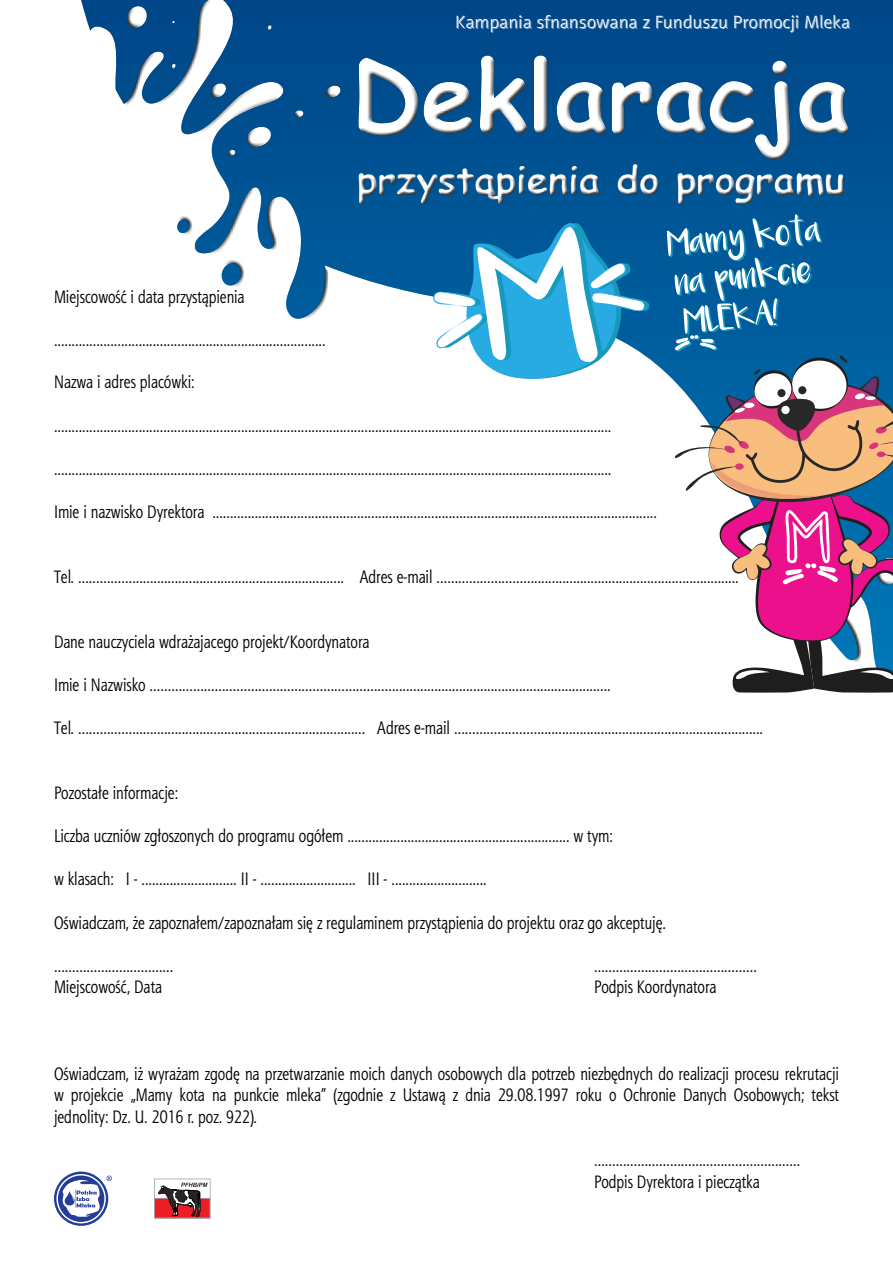
<style>
.page{position:relative;width:893px;height:1263px;background:#fff}
.page>*{position:absolute;margin:0;border:0;box-sizing:border-box;transform-origin:0 0}
.t1{font:700 96.6px "Comic Sans MS";color:#fff}
.t2{font:700 38.25px "Comic Sans MS";color:#fff}
.t3{font:18px/21.6px "Aerton Cnd EFN";color:#000;text-align:justify}
.t4{font:18px "Naomi Light EFN Shaded";color:#fff}
</style>
<div class="page">
<div style="left:0;top:0;width:893px;height:983px;background:#000;opacity:.75"></div>
<div style="left:0;top:844px;width:893px;height:419px;background:#fff"></div>
<div style="left:354px;top:52px;width:495px;height:153px;background:#004a8b"></div>
<div style="left:356px;top:56px;width:497px;height:152px;background:#000;opacity:.75"></div>
<svg style="left:154px;top:1178px;width:57px;height:41px"></svg>
<svg style="left:54px;top:1171px;width:58px;height:55px"></svg>
<svg style="left:667px;top:214px;width:226px;height:479px"></svg>
<svg style="left:433px;top:214px;width:217px;height:174px"></svg>
<p class="t4" style="left:455px;top:12px;width:397px">Kampania sfnansowana z Funduszu Promocji Mleka</p>
<h1 class="t1" style="left:352px;top:25px;width:500px">Deklaracja</h1>
<h2 class="t2" style="left:357px;top:152px;width:489px">przystąpienia do programu</h2>
<p class="t3" style="left:54px;top:286px;width:192px">Miejscowość i data przystąpienia</p>
<p class="t3" style="left:54px;top:329px;width:273px">.............................................................................</p>
<p class="t3" style="left:54px;top:371px;width:142px">Nazwa i adres placówki:</p>
<p class="t3" style="left:54px;top:414px;width:559px">..............................................................................................................................................................</p>
<p class="t3" style="left:54px;top:458px;width:559px">..............................................................................................................................................................</p>
<p class="t3" style="left:54px;top:501px;width:604px">Imie i nazwisko Dyrektora ..............................................................................................................................</p>
<p class="t3" style="left:54px;top:566px;width:686px">Tel. ……………............................................................ Adres e-mail ………………………..........................................................</p>
<p class="t3" style="left:54px;top:630px;width:317px">Dane nauczyciela wdrażajacego projekt/Koordynatora</p>
<p class="t3" style="left:54px;top:674px;width:558px">Imie i Nazwisko …………………………………………………………...............................................................</p>
<p class="t3" style="left:54px;top:717px;width:711px">Tel. ……………...............................................................… Adres e-mail ……………………...............................................................</p>
<p class="t3" style="left:54px;top:782px;width:126px">Pozostałe informacje:</p>
<p class="t3" style="left:54px;top:825px;width:561px">Liczba uczniów zgłoszonych do programu ogółem ............................................................... w tym:</p>
<p class="t3" style="left:54px;top:868px;width:434px">w klasach: I - ........................... II - ........................... III - ...........................</p>
<p class="t3" style="left:54px;top:911px;width:614px">Oświadczam, że zapoznałem/zapoznałam się z regulaminem przystąpienia do projektu oraz go akceptuję.</p>
<p class="t3" style="left:54px;top:954px;width:121px">……………………………</p>
<p class="t3" style="left:594px;top:954px;width:164px">………………………………………</p>
<p class="t3" style="left:54px;top:976px;width:110px">Miejscowość, Data</p>
<p class="t3" style="left:594px;top:976px;width:124px">Podpis Koordynatora</p>
<p class="t3" style="left:54px;top:1062px;width:786px">Oświadczam, iż wyrażam zgodę na przetwarzanie moich danych osobowych dla potrzeb niezbędnych do realizacji procesu rekrutacji w projekcie „Mamy kota na punkcie mleka” (zgodnie z Ustawą z dnia 29.08.1997 roku o Ochronie Danych Osobowych; tekst jednolity: Dz. U. 2016 r. poz. 922).</p>
<p class="t3" style="left:594px;top:1149px;width:208px">…………………………………………………<br>Podpis Dyrektora i pieczątka</p>
</div>
